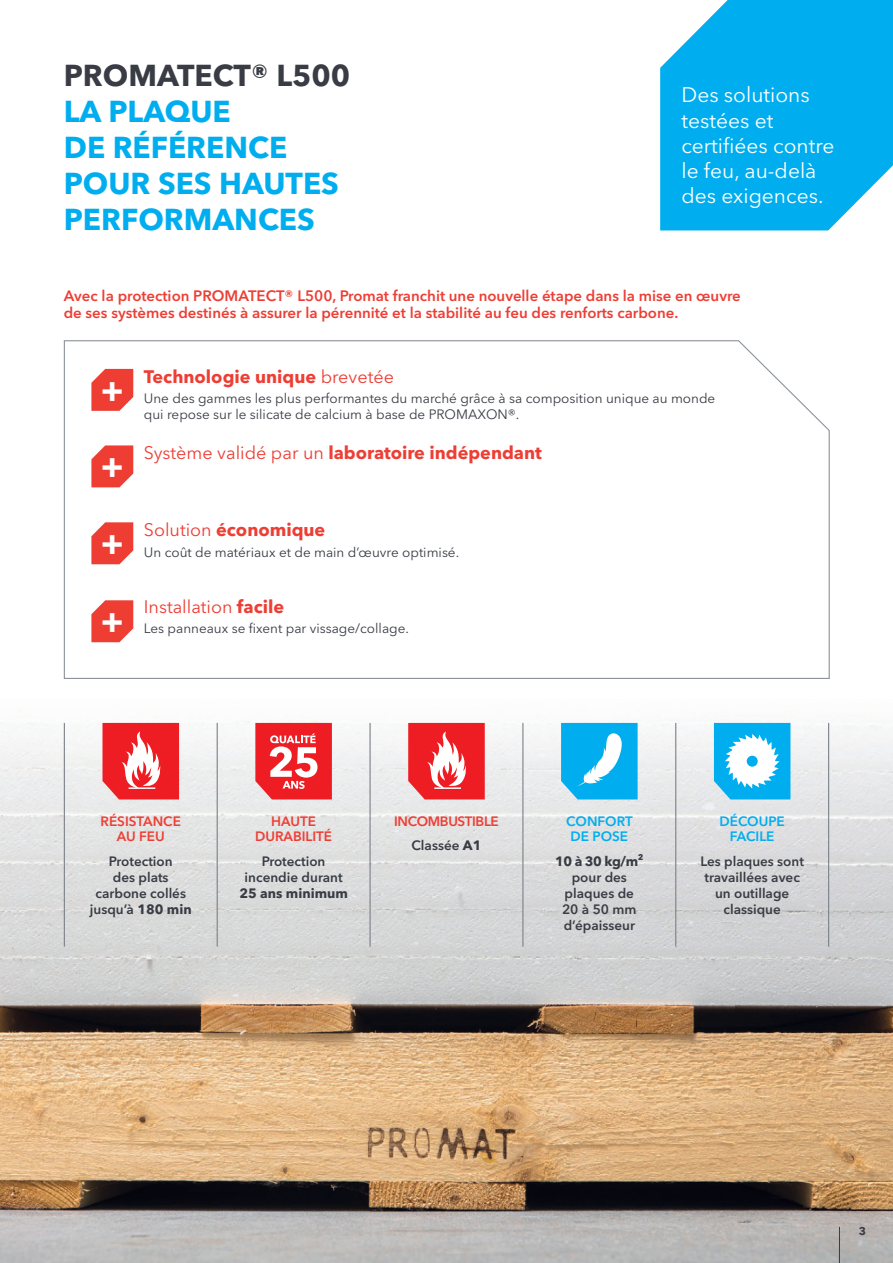
<style>
.page{position:relative;width:893px;height:1263px;background:#fff}
.page>*{position:absolute;margin:0;border:0;box-sizing:border-box;transform-origin:0 0}
.t1{font:700 34.5px "Avenir Next W1 G";color:#fff}
.t2{font:700 30px/36px "Avenir Next W1 G";color:#00aeef}
.t3{font:700 30px "Avenir Next W1 G";color:#393c44}
.t4{font:21px/25.2px "Avenir Next W1 G";color:#fff}
.t5{font:700 18px "Avenir Next W1 G";color:#ee3e34}
.t6{font:18px "Avenir Next W1 G";color:#ee3e34}
.t7{font:600 15px/17px "Avenir Next W1 G";color:#ee3e34}
.t8{font:13.5px/16.2px "Avenir Next W1 G";color:#393c44}
.t9{font:600 13.5px/16.2px "Avenir Next W1 G";color:#393c44;text-align:center}
.t10{font:600 13.5px/15.3px "Avenir Next W1 G";color:#ee3e34;text-align:center}
.t11{font:600 13.5px/15.3px "Avenir Next W1 G";color:#00aeef;text-align:center}
.t12{font:700 13.5px "Avenir Next W1 G";color:#393c44}
.t13{font:600 13.5px/24.8px "Avenir Next W1 G";letter-spacing:-.025em;color:#ee3e34;text-align:center}
.t14{font:700 11.25px "Avenir Next W1 G";color:#393c44}
.s1{font-weight:400}
.s2{font-weight:700}
.s3{color:#393c44}
.s4{font-weight:700;color:#393c44}
</style>
<div class="page">
<img style="left:0;top:721px;width:893px;height:542px">
<hr style="left:839px;top:1227px;width:1px;height:36px;background:#393c44">
<svg style="left:660px;top:0;width:233px;height:230px;background:#15b4f0"></svg>
<svg style="left:63px;top:340px;width:767px;height:339px"></svg>
<svg style="left:91px;top:369px;width:42px;height:42px;background:#f0554c"></svg>
<svg style="left:91px;top:522px;width:42px;height:42px;background:#f0554c"></svg>
<svg style="left:91px;top:445px;width:42px;height:42px;background:#f0554d"></svg>
<svg style="left:91px;top:600px;width:42px;height:42px;background:#f0554c"></svg>
<svg style="left:255px;top:723px;width:77px;height:76px;background:#f14d52"></svg>
<svg style="left:714px;top:723px;width:76px;height:76px"></svg>
<svg style="left:102px;top:723px;width:77px;height:76px;background:#f0494e"></svg>
<svg style="left:408px;top:723px;width:77px;height:76px;background:#f0494e"></svg>
<hr style="left:828px;top:723px;width:1px;height:224px;background:#7c8189">
<svg style="left:561px;top:723px;width:77px;height:76px;background:#2abbf1"></svg>
<hr style="left:675px;top:723px;width:1px;height:224px;background:#7c8189">
<hr style="left:522px;top:723px;width:1px;height:224px;background:#7c8189">
<hr style="left:369px;top:723px;width:2px;height:224px;background:#7c8189">
<hr style="left:217px;top:723px;width:1px;height:224px;background:#7c8189">
<hr style="left:64px;top:723px;width:1px;height:224px;background:#7c8189">
<h2 class="t3" style="left:64px;top:58px;width:288px">PROMATECT® L500</h2>
<h2 class="t2" style="left:64px;top:94px;width:277px">LA PLAQUE<br>DE RÉFÉRENCE<br>POUR SES HAUTES<br>PERFORMANCES</h2>
<h3 class="t4" style="left:681px;top:83px;width:155px">Des solutions testées et certifiées contre le feu, au-delà des exigences.</h3>
<p class="t7" style="left:64px;top:287px;width:679px">Avec la protection PROMATECT® L500, Promat franchit une nouvelle étape dans la mise en œuvre de ses systèmes destinés à assurer la pérennité et la stabilité au feu des renforts carbone.</p>
<h1 class="t1" style="left:101px;top:369px;width:24px">+</h1>
<h1 class="t1" style="left:101px;top:445px;width:24px">+</h1>
<h3 class="t5" style="left:144px;top:365px;width:252px">Technologie unique <span class="s1">brevetée</span></h3>
<p class="t8" style="left:144px;top:390px;width:573px">Une des gammes les plus performantes du marché grâce à sa composition unique au monde qui repose sur le silicate de calcium à base de PROMAXON®.</p>
<h3 class="t5" style="left:144px;top:442px;width:400px"><span class="s1">Système validé par un</span> laboratoire indépendant</h3>
<h3 class="t5" style="left:144px;top:519px;width:183px"><span class="s1">Solution</span> économique</h3>
<h1 class="t1" style="left:101px;top:522px;width:24px">+</h1>
<p class="t8" style="left:144px;top:544px;width:317px">Un coût de matériaux et de main d’œuvre optimisé.</p>
<h3 class="t6" style="left:144px;top:596px;width:142px">Installation <span class="s2">facile</span></h3>
<h1 class="t1" style="left:101px;top:600px;width:24px">+</h1>
<p class="t8" style="left:144px;top:620px;width:267px">Les panneaux se fixent par vissage/collage.</p>
<p class="t10" style="left:101px;top:813px;width:82px">RÉSISTANCE<br>AU FEU</p>
<p class="t9" style="left:90px;top:853px;width:103px">Protection<br>des plats carbone collés jusqu’à <span class="s2">180 min</span></p>
<p class="t10" style="left:255px;top:813px;width:79px">HAUTE<br>DURABILITÉ</p>
<p class="t9" style="left:245px;top:853px;width:99px">Protection incendie durant</p>
<p class="t12" style="left:239px;top:885px;width:110px">25 ans minimum</p>
<p class="t13" style="left:394px;top:808px;width:106px">INCOMBUSTIBLE<br><span class="s3">Classée</span> <span class="s4">A1</span></p>
<p class="t11" style="left:566px;top:813px;width:68px">CONFORT<br>DE POSE</p>
<p class="t12" style="left:555px;top:853px;width:90px">10 à 30 kg/m²</p>
<p class="t9" style="left:562px;top:869px;width:76px">pour des plaques de<br>20 à 50 mm d’épaisseur</p>
<p class="t11" style="left:719px;top:813px;width:67px">DÉCOUPE<br>FACILE</p>
<p class="t9" style="left:700px;top:853px;width:105px">Les plaques sont travaillées avec un outillage classique</p>
<p class="t14" style="left:859px;top:1224px;width:9px">3</p>
</div>
